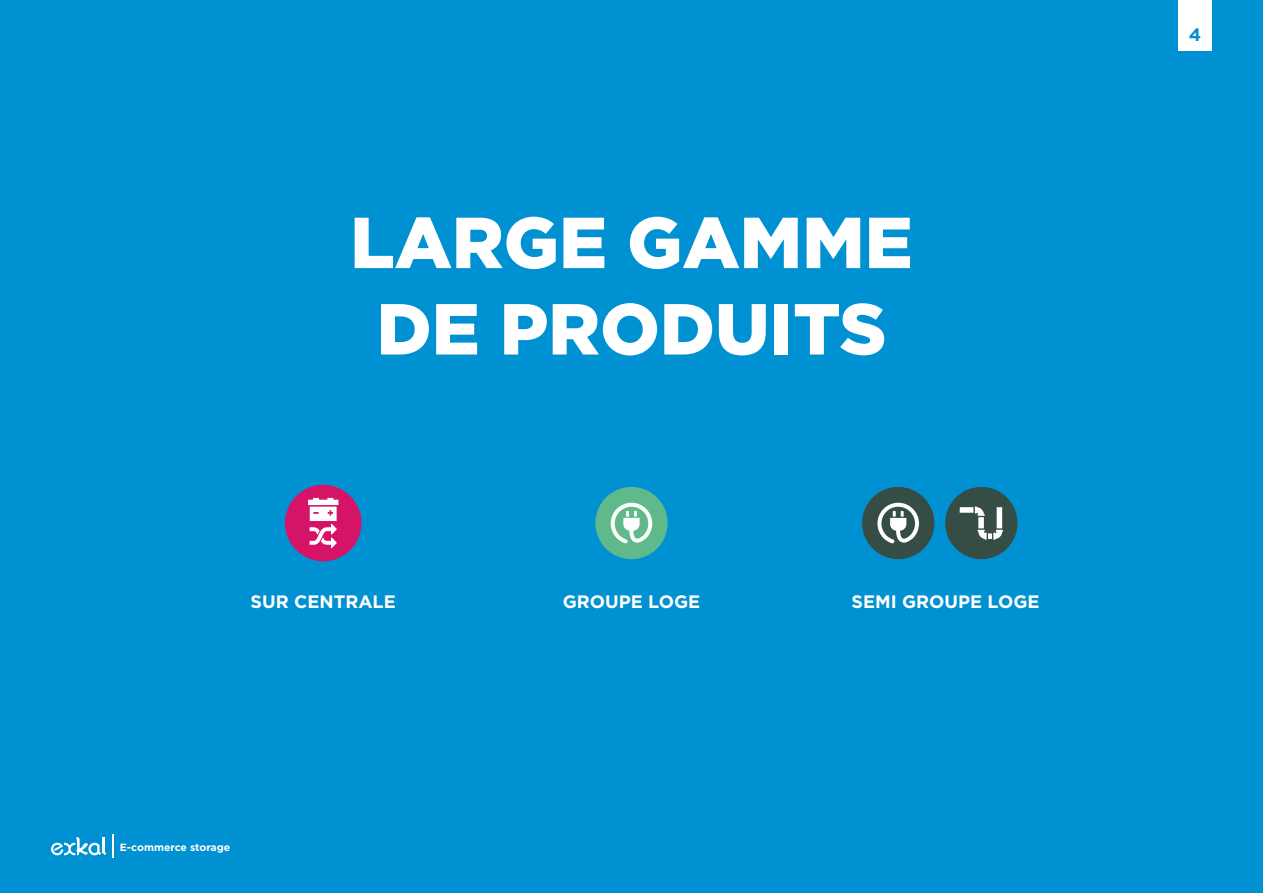
<style>
.page{position:relative;width:1263px;height:893px;background:#0091d3}
.page>*{position:absolute;margin:0;border:0;box-sizing:border-box;transform-origin:0 0}
.t1{font:900 72px/86.4px "Gotham";color:#fff;text-align:center}
.t2{font:700 18px "Gotham";color:#fff}
.t3{font:700 18px "Gotham";color:#0091d3}
.t4{font:700 10.5px "Gotham";color:#fff}
</style>
<div class="page">
<div style="left:1178px;top:1px;width:34px;height:50px;background:#fff"></div>
<div style="left:595px;top:487px;width:73px;height:72px;background:#5fb98b;border-radius:50%"></div>
<svg style="left:611px;top:503px;width:41px;height:40px"></svg>
<div style="left:862px;top:487px;width:72px;height:72px;background:#364d45;border-radius:50%"></div>
<svg style="left:877px;top:503px;width:42px;height:40px"></svg>
<div style="left:285px;top:485px;width:76px;height:76px;background:#d51367;border-radius:50%"></div>
<svg style="left:308px;top:498px;width:30px;height:50px"></svg>
<div style="left:945px;top:487px;width:72px;height:72px;background:#364d45;border-radius:50%"></div>
<svg style="left:960px;top:506px;width:43px;height:34px"></svg>
<svg style="left:51px;top:837px;width:55px;height:18px"></svg>
<hr style="left:112px;top:834px;width:2px;height:24px;background:#fff">
<h1 class="t1" style="left:350px;top:199px;width:564px">LARGE GAMME<br>DE PRODUITS</h1>
<p class="t2" style="left:251px;top:589px;width:147px">SUR CENTRALE</p>
<p class="t2" style="left:563px;top:589px;width:139px">GROUPE LOGE</p>
<p class="t2" style="left:851px;top:589px;width:189px">SEMI GROUPE LOGE</p>
<p class="t4" style="left:120px;top:841px;width:112px">E-commerce storage</p>
<p class="t3" style="left:1189px;top:23px;width:14px">4</p>
</div>
